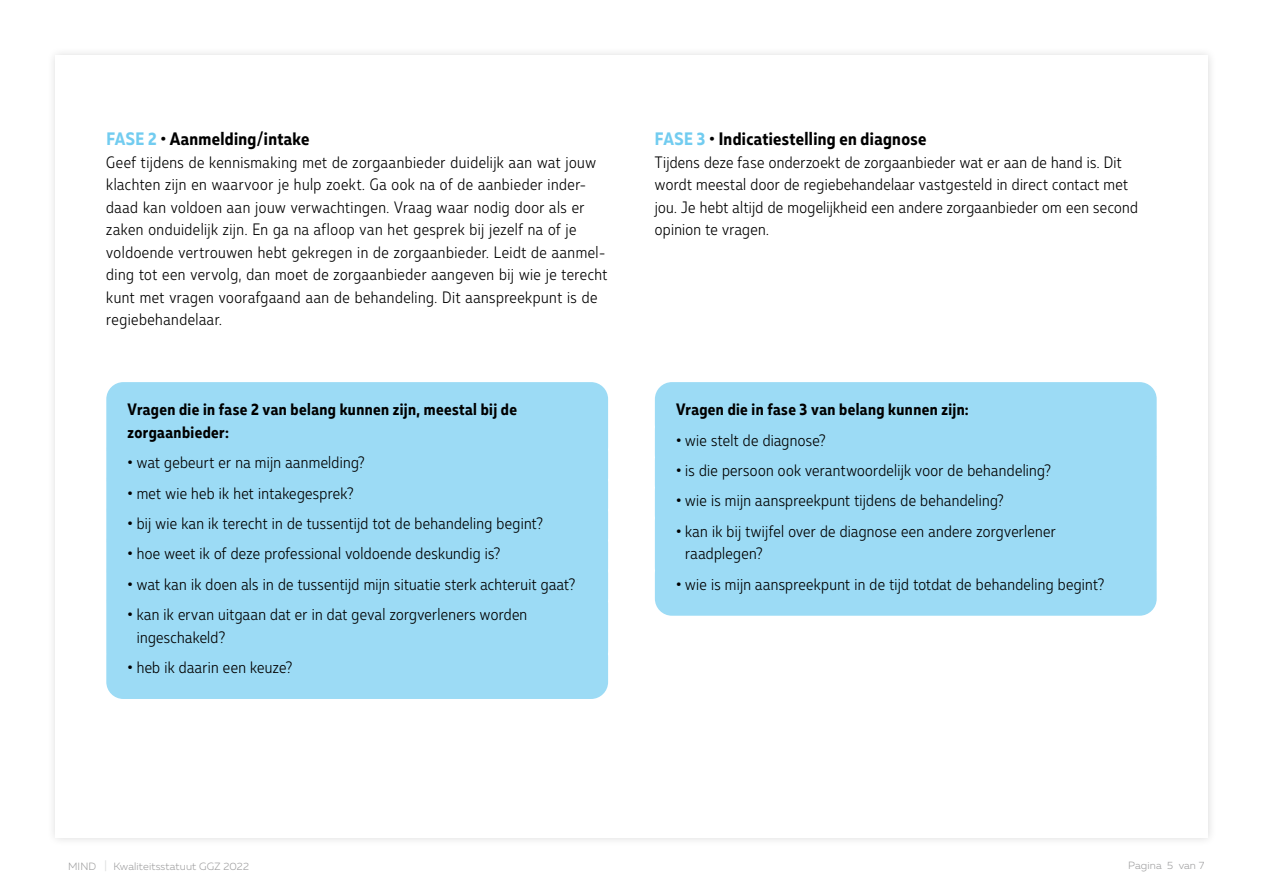
<style>
.page{position:relative;width:1263px;height:893px;background:#fff}
.page>*{position:absolute;margin:0;border:0;box-sizing:border-box;transform-origin:0 0}
.t1{font:700 18px "Muller Narrow";letter-spacing:.02em;color:#000}
.t2{font:300 16.5px/22.5px "Muller Narrow";letter-spacing:.025em;color:#000}
.t3{font:700 16.5px/22.5px "Muller Narrow";letter-spacing:.025em;color:#000}
.t4{font:300 10.5px "Muller";letter-spacing:.01em;color:#9c9c9d}
.s1{color:#72ccf0}
.s2{font-weight:700}
.s3{font-size:12px;color:#d9dada}
</style>
<div class="page">
<div style="left:46px;top:46px;width:1171px;height:801px;background:#f9f9f9"></div>
<div style="left:55px;top:55px;width:1153px;height:783px;background:#fff"></div>
<div style="left:106px;top:382px;width:502px;height:82px;background:#9cdbf5;border-radius:17px"></div>
<div style="left:106px;top:435px;width:502px;height:59px;background:#9cdbf5;border-radius:17px"></div>
<div style="left:106px;top:465px;width:502px;height:60px;background:#9cdbf5;border-radius:17px"></div>
<div style="left:106px;top:496px;width:502px;height:59px;background:#9cdbf5;border-radius:17px"></div>
<div style="left:106px;top:526px;width:502px;height:59px;background:#9cdbf5;border-radius:17px"></div>
<div style="left:106px;top:556px;width:502px;height:60px;background:#9cdbf5;border-radius:17px"></div>
<div style="left:106px;top:587px;width:502px;height:81px;background:#9cdbf5;border-radius:17px"></div>
<div style="left:106px;top:640px;width:502px;height:59px;background:#9cdbf5;border-radius:17px"></div>
<div style="left:655px;top:382px;width:502px;height:59px;background:#9cdbf5;border-radius:17px"></div>
<div style="left:655px;top:412px;width:502px;height:60px;background:#9cdbf5;border-radius:17px"></div>
<div style="left:655px;top:443px;width:502px;height:59px;background:#9cdbf5;border-radius:17px"></div>
<div style="left:655px;top:473px;width:502px;height:59px;background:#9cdbf5;border-radius:17px"></div>
<div style="left:655px;top:504px;width:502px;height:81px;background:#9cdbf5;border-radius:17px"></div>
<div style="left:655px;top:556px;width:502px;height:60px;background:#9cdbf5;border-radius:17px"></div>
<p class="t1" style="left:106px;top:128px;width:205px"><span class="s1">FASE 2</span> • Aanmelding/intake</p>
<p class="t2" style="left:106px;top:151px;width:503px">Geef tijdens de kennismaking met de zorgaanbieder duidelijk aan wat jouw klachten zijn en waarvoor je hulp zoekt. Ga ook na of de aanbieder inder&shy;daad kan voldoen aan jouw verwachtingen. Vraag waar nodig door als er zaken onduidelijk zijn. En ga na afloop van het gesprek bij jezelf na of je voldoende vertrouwen hebt gekregen in de zorgaanbieder. Leidt de aanmel&shy;ding tot een vervolg, dan moet de zorgaanbieder aangeven bij wie je terecht kunt met vragen voorafgaand aan de behandeling. Dit aanspreekpunt is de regiebehandelaar.</p>
<p class="t3" style="left:128px;top:398px;width:391px">Vragen die in fase 2 van belang kunnen zijn, meestal bij de zorgaanbieder:</p>
<p class="t2" style="left:128px;top:451px;width:239px"><span class="s2">•</span> wat gebeurt er na mijn aanmelding?</p>
<p class="t2" style="left:128px;top:482px;width:228px"><span class="s2">•</span> met wie heb ik het intakegesprek?</p>
<p class="t2" style="left:128px;top:512px;width:417px"><span class="s2">•</span> bij wie kan ik terecht in de tussentijd tot de behandeling begint?</p>
<p class="t2" style="left:128px;top:542px;width:374px"><span class="s2">•</span> hoe weet ik of deze professional voldoende deskundig is?</p>
<p class="t2" style="left:128px;top:573px;width:449px"><span class="s2">•</span> wat kan ik doen als in de tussentijd mijn situatie sterk achteruit gaat?</p>
<p class="t2" style="left:137px;top:603px;width:392px;text-indent:-9px"><span class="s2">•</span> kan ik ervan uitgaan dat er in dat geval zorgverleners worden ingeschakeld?</p>
<p class="t2" style="left:128px;top:656px;width:166px"><span class="s2">•</span> heb ik daarin een keuze?</p>
<p class="t1" style="left:655px;top:128px;width:273px"><span class="s1">FASE 3</span> • Indicatiestelling en diagnose</p>
<p class="t2" style="left:655px;top:151px;width:485px">Tijdens deze fase onderzoekt de zorgaanbieder wat er aan de hand is. Dit wordt meestal door de regiebehandelaar vastgesteld in direct contact met jou. Je hebt altijd de mogelijkheid een andere zorgaanbieder om een second opinion te vragen.</p>
<p class="t3" style="left:676px;top:398px;width:294px">Vragen die in fase 3 van belang kunnen zijn:</p>
<p class="t2" style="left:676px;top:429px;width:151px"><span class="s2">•</span> wie stelt de diagnose?</p>
<p class="t2" style="left:676px;top:459px;width:376px"><span class="s2">•</span> is die persoon ook verantwoordelijk voor de behandeling?</p>
<p class="t2" style="left:676px;top:489px;width:329px"><span class="s2">•</span> wie is mijn aanspreekpunt tijdens de behandeling?</p>
<p class="t2" style="left:685px;top:520px;width:372px;text-indent:-9px"><span class="s2">•</span> kan ik bij twijfel over de diagnose een andere zorgverlener raadplegen?</p>
<p class="t2" style="left:676px;top:573px;width:430px"><span class="s2">•</span> wie is mijn aanspreekpunt in de tijd totdat de behandeling begint?</p>
<p class="t4" style="left:68px;top:860px;width:182px">MIND <span class="s3">|</span> Kwaliteitsstatuut GGZ 2022</p>
<p class="t4" style="left:1128px;top:859px;width:78px">Pagina 5 van 7</p>
</div>
